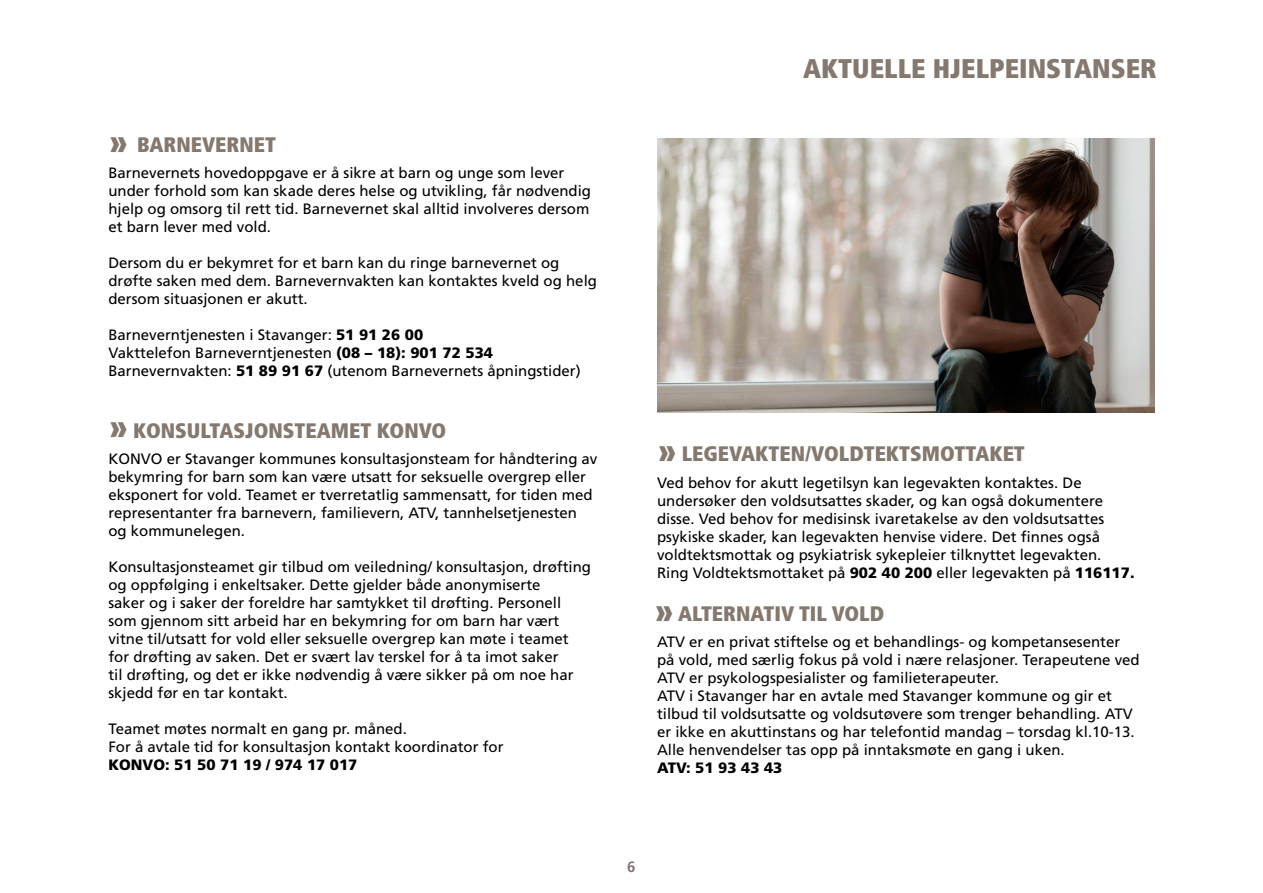
<style>
.page{position:relative;width:1263px;height:893px;background:#fff}
.page>*{position:absolute;margin:0;border:0;box-sizing:border-box;transform-origin:0 0}
.t1{font:900 condensed 27px "Frutiger";color:#85786f}
.t2{font:900 condensed 21px "Frutiger";color:#85786f}
.t3{font:15px/18px "Frutiger";color:#000}
.t4{font:900 15px "Frutiger";color:#000}
.t5{font:700 15px "Frutiger";color:#85786f}
.s1{font-size:36px}
.s2{font-weight:900}
</style>
<div class="page">
<img style="left:657px;top:138px;width:498px;height:274px">
<h2 class="t2" style="left:108px;top:132px;width:169px"><span class="s1">»</span> BARNEVERNET</h2>
<p class="t3" style="left:108px;top:164px;width:484px">Barnevernets hovedoppgave er å sikre at barn og unge som lever under forhold som kan skade deres helse og utvikling, får nødvendig hjelp og omsorg til rett tid. Barnevernet skal alltid involveres dersom et barn lever med vold.</p>
<p class="t3" style="left:108px;top:254px;width:490px">Dersom du er bekymret for et barn kan du ringe barnevernet og drøfte saken med dem. Barnevernvakten kan kontaktes kveld og helg dersom situasjonen er akutt.</p>
<p class="t3" style="left:108px;top:326px;width:474px">Barneverntjenesten i Stavanger: <span class="s2">51 91 26 00<br></span>Vakttelefon Barneverntjenesten <span class="s2">(08 – 18): 901 72 534<br></span>Barnevernvakten: <span class="s2">51 89 91 67</span> (utenom Barnevernets åpningstider)</p>
<h2 class="t2" style="left:108px;top:417px;width:51px"><span class="s1">»</span> KONSULTAS</h2>
<h2 class="t2" style="left:245px;top:417px;width:23px">JONSTEA</h2>
<h2 class="t2" style="left:331px;top:417px;width:117px">MET KONVO</h2>
<p class="t3" style="left:108px;top:450px;width:490px">KONVO er Stavanger kommunes konsultasjonsteam for håndtering av bekymring for barn som kan være utsatt for seksuelle overgrep eller eksponert for vold. Teamet er tverretatlig sammensatt, for tiden med representanter fra barnevern, familievern, ATV, tannhelsetjenesten og kommunelegen.</p>
<p class="t3" style="left:108px;top:558px;width:484px">Konsultasjonsteamet gir tilbud om veiledning/ konsultasjon, drøfting og oppfølging i enkeltsaker. Dette gjelder både anonymiserte<br>saker og i saker der foreldre har samtykket til drøfting. Personell som gjennom sitt arbeid har en bekymring for om barn har vært vitne til/utsatt for vold eller seksuelle overgrep kan møte i teamet for drøfting av saken. Det er svært lav terskel for å ta imot saker<br>til drøfting, og det er ikke nødvendig å være sikker på om noe har skjedd før en tar kontakt.</p>
<p class="t3" style="left:108px;top:720px;width:397px">Teamet møtes normalt en gang pr. måned.<br>For å avtale tid for konsultasjon kontakt koordinator for</p>
<p class="t4" style="left:108px;top:756px;width:251px">KONVO: 51 50 71 19 / 974 17 017</p>
<h1 class="t1" style="left:803px;top:52px;width:355px">AKTUELLE HJELPEINSTANSER</h1>
<h2 class="t2" style="left:657px;top:441px;width:369px"><span class="s1">»</span> LEGEVAKTEN/VOLDTEKTSMOTTAKET</h2>
<p class="t3" style="left:657px;top:474px;width:479px">Ved behov for akutt legetilsyn kan legevakten kontaktes. De undersøker den voldsutsattes skader, og kan også dokumentere disse. Ved behov for medisinsk ivaretakelse av den voldsutsattes psykiske skader, kan legevakten henvise videre. Det finnes også voldtektsmottak og psykiatrisk sykepleier tilknyttet legevakten.<br>Ring Voldtektsmottaket på <span class="s2">902 40 200</span> eller legevakten på <span class="s2">116117.</span></p>
<h2 class="t2" style="left:654px;top:601px;width:50px"><span class="s1">»</span> ALTERNATI</h2>
<h2 class="t2" style="left:781px;top:601px;width:78px">V TIL VOLD</h2>
<p class="t3" style="left:657px;top:633px;width:484px">ATV er en privat stiftelse og et behandlings- og kompetansesenter på vold, med særlig fokus på vold i nære relasjoner. Terapeutene ved ATV er psykologspesialister og familieterapeuter.<br>ATV i Stavanger har en avtale med Stavanger kommune og gir et tilbud til voldsutsatte og voldsutøvere som trenger behandling. ATV er ikke en akuttinstans og har telefontid mandag – torsdag kl.10-13.<br>Alle henvendelser tas opp på inntaksmøte en gang i uken.</p>
<p class="t4" style="left:657px;top:759px;width:127px">ATV: 51 93 43 43</p>
<p class="t5" style="left:627px;top:857px;width:10px">6</p>
</div>
